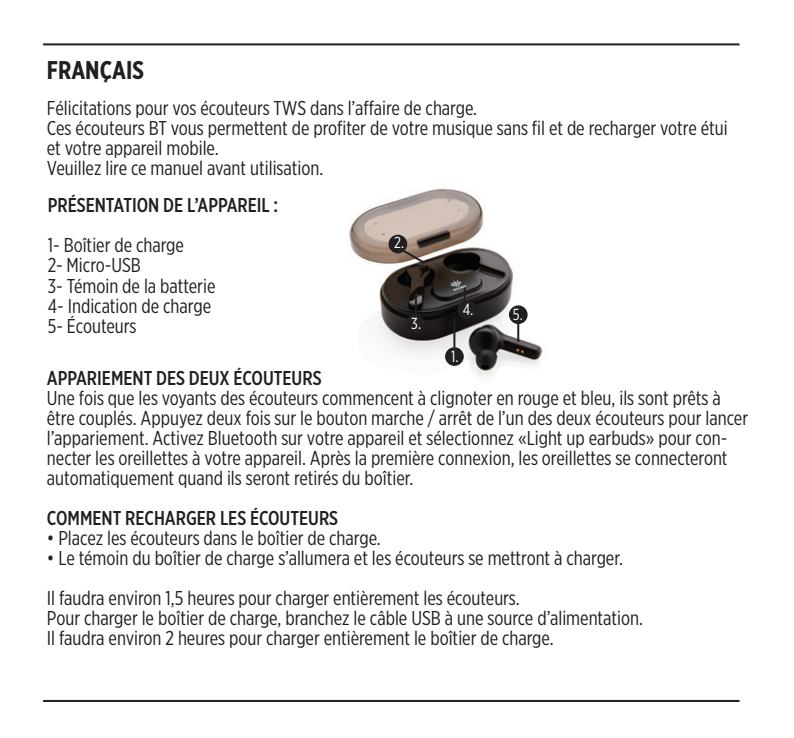
<style>
.page{position:relative;width:794px;height:738px;background:#fff}
.page>*{position:absolute;margin:0;border:0;box-sizing:border-box;transform-origin:0 0}
.Language{font:700 25.6px "Gotham X Narrow";color:#231f20}
.t1{font:20px/20px "Gotham X Narrow";color:#231f20}
.t2{font:500 20px "Gotham X Narrow";color:#231f20}
.t3{font:16px "Gotham X Narrow";color:#fff}
</style>
<div class="page">
<hr style="left:43px;top:43px;width:696px;height:2px;background:#231f20">
<hr style="left:43px;top:699px;width:696px;height:2px;background:#231f20">
<img style="left:349px;top:188px;width:194px;height:189px">
<hr style="left:453px;top:317px;width:2px;height:30px;background:#231f20">
<div style="left:445px;top:347px;width:19px;height:18px;background:#231f20;border-radius:50%"></div>
<svg style="left:396px;top:245px;width:31px;height:20px"></svg>
<div style="left:388px;top:234px;width:19px;height:19px;background:#231f20;border-radius:50%"></div>
<div style="left:457px;top:300px;width:19px;height:18px;background:#231f20;border-radius:50%"></div>
<svg style="left:464px;top:287px;width:2px;height:13px"></svg>
<hr style="left:415px;top:294px;width:2px;height:30px;background:#231f20">
<div style="left:406px;top:314px;width:19px;height:18px;background:#231f20;border-radius:50%"></div>
<hr style="left:517px;top:311px;width:2px;height:30px;background:#231f20">
<div style="left:509px;top:305px;width:18px;height:19px;background:#231f20;border-radius:50%"></div>
<p class="Language" style="left:47px;top:54px;width:98px">FRANÇAIS</p>
<p class="t1" style="left:47px;top:98px;width:432px">Félicitations pour vos écouteurs TWS dans l’affaire de charge.</p>
<p class="t1" style="left:47px;top:118px;width:682px">Ces écouteurs BT vous permettent de profiter de votre musique sans fil et de recharger votre étui et votre appareil mobile.</p>
<p class="t1" style="left:47px;top:158px;width:278px">Veuillez lire ce manuel avant utilisation.</p>
<p class="t2" style="left:48px;top:193px;width:232px">PRÉSENTATION DE L’APPAREIL :</p>
<p class="t1" style="left:48px;top:235px;width:138px">1- Boîtier de charge</p>
<p class="t1" style="left:48px;top:255px;width:95px">2- Micro-USB</p>
<p class="t1" style="left:48px;top:275px;width:169px">3- Témoin de la batterie</p>
<p class="t1" style="left:48px;top:295px;width:165px">4- Indication de charge</p>
<p class="t1" style="left:48px;top:315px;width:90px">5- Écouteurs</p>
<p class="t3" style="left:451px;top:347px;width:9px">1.</p>
<p class="t3" style="left:394px;top:233px;width:12px">2.</p>
<p class="t3" style="left:463px;top:299px;width:12px">4.</p>
<p class="t3" style="left:513px;top:304px;width:12px">5.</p>
<p class="t3" style="left:411px;top:313px;width:11px">3.</p>
<p class="t2" style="left:47px;top:365px;width:276px">APPARIEMENT DES DEUX ÉCOUTEURS</p>
<p class="t1" style="left:47px;top:387px;width:703px">Une fois que les voyants des écouteurs commencent à clignoter en rouge et bleu, ils sont prêts à être couplés. Appuyez deux fois sur le bouton marche / arrêt de l’un des deux écouteurs pour lancer l’appariement. Activez Bluetooth sur votre appareil et sélectionnez «Light up earbuds» pour con&shy;necter les oreillettes à votre appareil. Après la première connexion, les oreillettes se connecteront automatiquement quand ils seront retirés du boîtier.</p>
<p class="t2" style="left:47px;top:505px;width:293px">COMMENT RECHARGER LES ÉCOUTEURS</p>
<p class="t1" style="left:47px;top:527px;width:335px">• Placez les écouteurs dans le boîtier de charge.</p>
<p class="t1" style="left:47px;top:547px;width:577px">• Le témoin du boîtier de charge s’allumera et les écouteurs se mettront à charger.</p>
<p class="t1" style="left:47px;top:587px;width:474px">Il faudra environ 1,5 heures pour charger entièrement les écouteurs.</p>
<p class="t1" style="left:47px;top:607px;width:597px">Pour charger le boîtier de charge, branchez le câble USB à une source d’alimentation.</p>
<p class="t1" style="left:47px;top:627px;width:508px">Il faudra environ 2 heures pour charger entièrement le boîtier de charge.</p>
</div>
